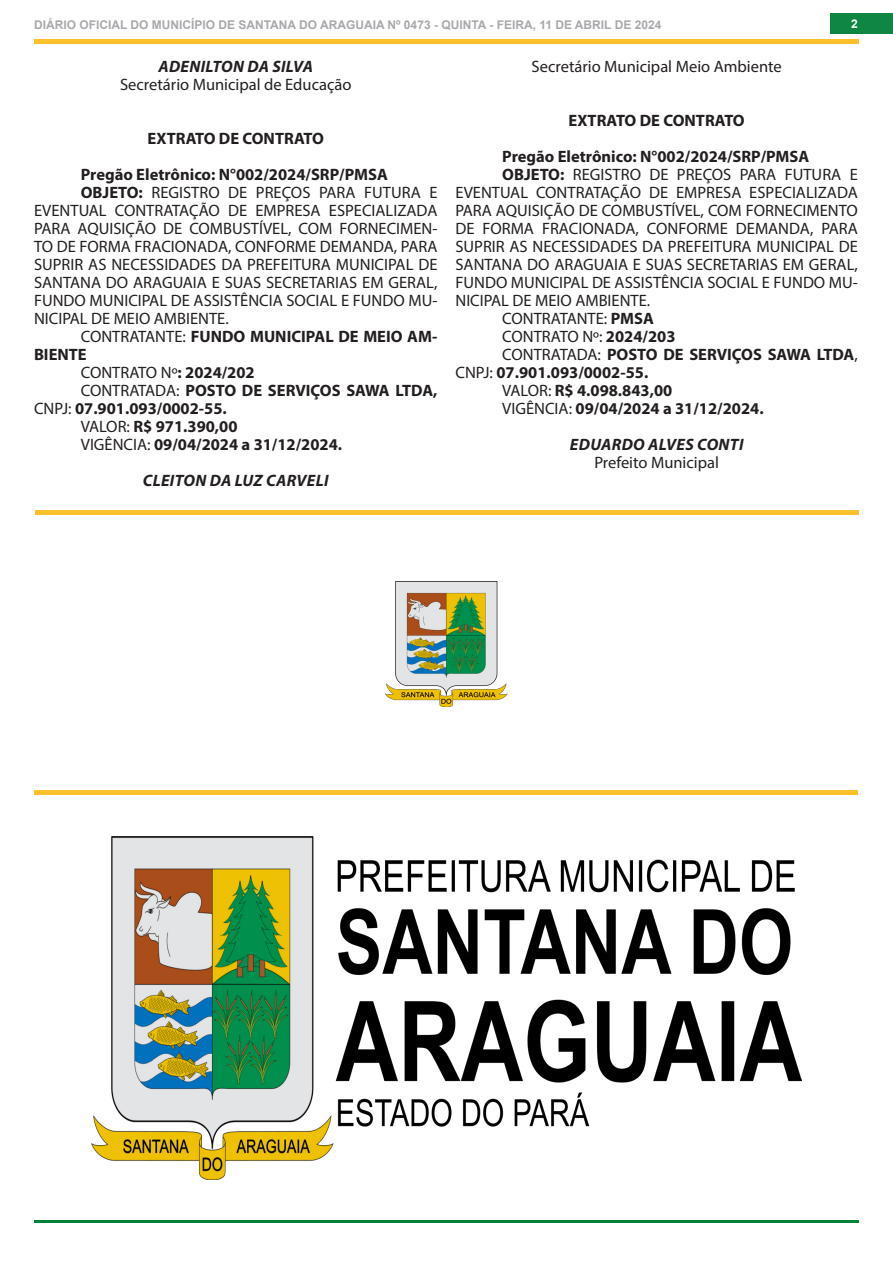
<style>
.page{position:relative;width:893px;height:1263px;background:#fff}
.page>*{position:absolute;margin:0;border:0;box-sizing:border-box;transform-origin:0 0}
.texto{font:16.5px/18px "Myriad Pro";color:#231f20;text-align:justify}
.texto-2{font:700 16.5px/18px "Myriad Pro";color:#231f20}
.texto_centr{font:16.5px "Myriad Pro";color:#231f20}
.texto_centr-2{font:italic 700 16.5px "Myriad Pro";letter-spacing:.02em;color:#231f20}
.texto_centr-3{font:700 16.5px "Myriad Pro";color:#231f20}
.t1{font:700 12px "Arial";color:#a8a9ad}
.t2{font:700 12px "Arial";color:#fff}
.s1{font-weight:700}
.s2{font-weight:400}
</style>
<div class="page">
<hr style="left:34px;top:1220px;width:825px;height:3px;background:#028137">
<div style="left:831px;top:13px;width:62px;height:21px;background:#0f8642"></div>
<hr style="left:34px;top:40px;width:825px;height:4px;background:#fac12d">
<hr style="left:35px;top:510px;width:824px;height:4px;background:#fac12d">
<img style="left:385px;top:581px;width:122px;height:126px">
<hr style="left:35px;top:791px;width:823px;height:4px;background:#fac12d">
<img style="left:92px;top:836px;width:710px;height:343px">
<p class="t1" style="left:34px;top:16px;width:629px">DIÁRIO OFICIAL DO MUNICÍPIO DE SANTANA DO ARAGUAIA Nº 0473 - QUINTA - FEIRA, 11 DE ABRIL DE 2024</p>
<p class="t2" style="left:851px;top:15px;width:8px">2</p>
<p class="texto_centr-2" style="left:159px;top:56px;width:156px">ADENILTON DA SILVA</p>
<p class="texto_centr" style="left:120px;top:74px;width:233px">Secretário Municipal de Educação</p>
<p class="texto_centr-3" style="left:148px;top:128px;width:178px">EXTRATO DE CONTRATO</p>
<p class="texto-2" style="left:81px;top:165px;width:309px">Pregão Eletrônico: N°002/2024/SRP/PMSA</p>
<p class="texto" style="left:34px;top:183px;width:405px;text-indent:47px"><span class="s1">OBJETO:</span> REGISTRO DE PREÇOS PARA FUTURA E EVENTUAL CONTRATAÇÃO DE EMPRESA ESPECIALIZADA PARA AQUISIÇÃO DE COMBUSTÍVEL, COM FORNECIMEN-TO DE FORMA FRACIONADA, CONFORME DEMANDA, PARA SUPRIR AS NECESSIDADES DA PREFEITURA MUNICIPAL DE SANTANA DO ARAGUAIA E SUAS SECRETARIAS EM GERAL, FUNDO MUNICIPAL DE ASSISTÊNCIA SOCIAL E FUNDO MU-NICIPAL DE MEIO AMBIENTE.</p>
<p class="texto-2" style="left:34px;top:327px;width:405px;text-indent:47px"><span class="s2">CONTRATANTE:</span> FUNDO MUNICIPAL DE MEIO AM-<br>BIENTE</p>
<p class="texto" style="left:81px;top:363px;width:175px">CONTRATO Nº<span class="s1">: 2024/202</span></p>
<p class="texto-2" style="left:34px;top:381px;width:405px;text-indent:47px"><span class="s2">CONTRATADA:</span> POSTO DE SERVIÇOS SAWA LTDA,<br><span class="s2">CNPJ:</span> 07.901.093/0002-55.</p>
<p class="texto-2" style="left:81px;top:417px;width:158px"><span class="s2">VALOR:</span> R$ 971.390,00</p>
<p class="texto-2" style="left:81px;top:435px;width:263px"><span class="s2">VIGÊNCIA:</span> 09/04/2024 a 31/12/2024.</p>
<p class="texto_centr-2" style="left:143px;top:470px;width:187px">CLEITON DA LUZ CARVELI</p>
<p class="texto_centr" style="left:532px;top:56px;width:252px">Secretário Municipal Meio Ambiente</p>
<p class="texto_centr-3" style="left:569px;top:110px;width:178px">EXTRATO DE CONTRATO</p>
<p class="texto-2" style="left:502px;top:147px;width:309px">Pregão Eletrônico: N°002/2024/SRP/PMSA</p>
<p class="texto" style="left:455px;top:165px;width:404px;text-indent:47px"><span class="s1">OBJETO:</span> REGISTRO DE PREÇOS PARA FUTURA E EVENTUAL CONTRATAÇÃO DE EMPRESA ESPECIALIZADA PARA AQUISIÇÃO DE COMBUSTÍVEL, COM FORNECIMENTO DE FORMA FRACIONADA, CONFORME DEMANDA, PARA SUPRIR AS NECESSIDADES DA PREFEITURA MUNICIPAL DE SANTANA DO ARAGUAIA E SUAS SECRETARIAS EM GERAL, FUNDO MUNICIPAL DE ASSISTÊNCIA SOCIAL E FUNDO MU-NICIPAL DE MEIO AMBIENTE.</p>
<p class="texto" style="left:502px;top:309px;width:153px">CONTRATANTE: <span class="s1">PMSA</span></p>
<p class="texto" style="left:502px;top:327px;width:175px">CONTRATO Nº: <span class="s1">2024/203</span></p>
<p class="texto-2" style="left:455px;top:345px;width:404px;text-indent:47px"><span class="s2">CONTRATADA:</span> POSTO DE SERVIÇOS SAWA LTDA<span class="s2">,<br>CNPJ:</span> 07.901.093/0002-55.</p>
<p class="texto-2" style="left:502px;top:381px;width:172px"><span class="s2">VALOR:</span> R$ 4.098.843,00</p>
<p class="texto-2" style="left:502px;top:399px;width:263px"><span class="s2">VIGÊNCIA:</span> 09/04/2024 a 31/12/2024.</p>
<p class="texto_centr-2" style="left:570px;top:434px;width:175px">EDUARDO ALVES CONTI</p>
<p class="texto_centr" style="left:594px;top:452px;width:126px">Prefeito Municipal</p>
</div>
